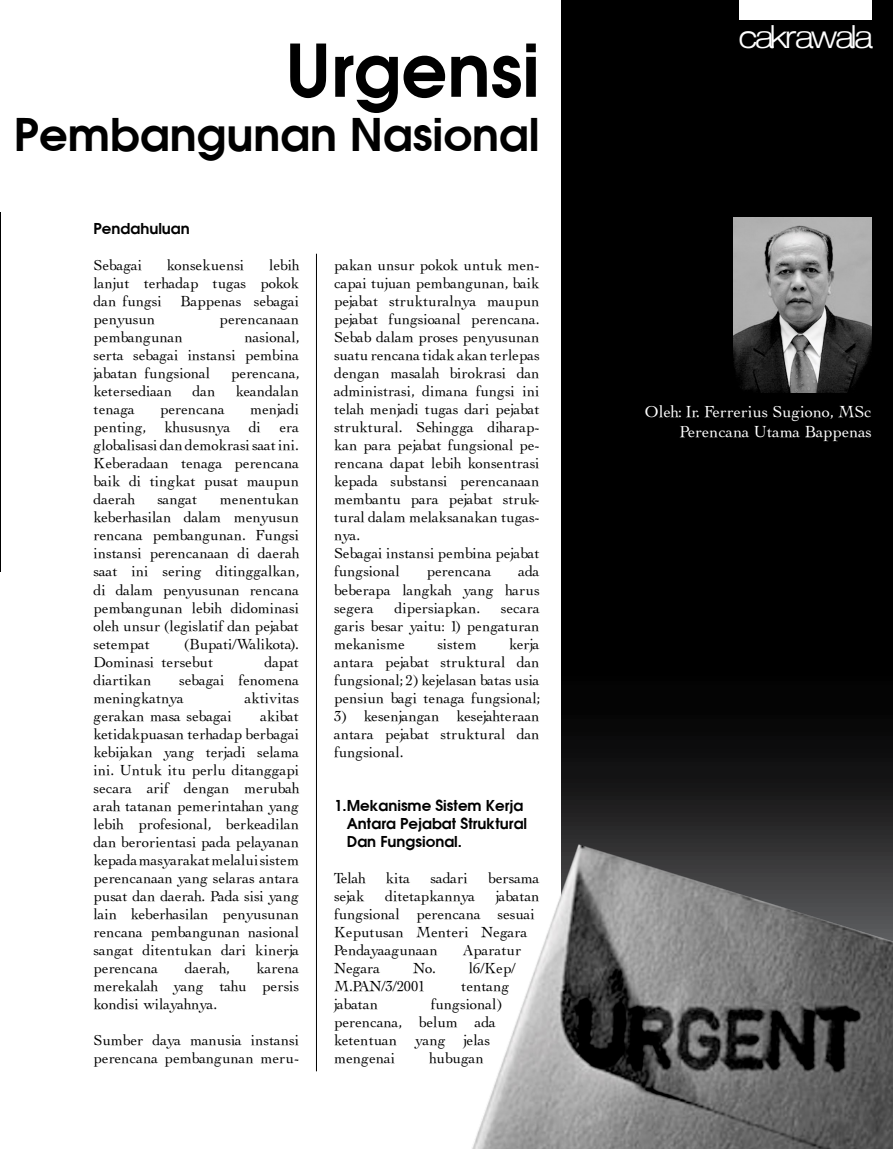
<style>
.page{position:relative;width:893px;height:1149px;background:#fff}
.page>*{position:absolute;margin:0;border:0;box-sizing:border-box;transform-origin:0 0}
.t1{font:600 72px "Avant Garde";color:#000}
.t2{font:600 45px "Avant Garde";color:#000}
.t3{font:22.5px "Strait";color:#fff}
.t4{font:16.5px/19.8px "Thesis S Si";color:#fff;text-align:right}
.t5{font:15px/18px "Thesis S Si";color:#000;text-align:justify}
.t6{font:600 15px/18px "Avant Garde";color:#000}
</style>
<div class="page">
<div style="left:561px;top:0;width:332px;height:1090px;background:#000"></div>
<img style="left:0;top:213px;width:1px;height:358px">
<img style="left:734px;top:217px;width:138px;height:175px">
<img style="left:472px;top:760px;width:421px;height:388px">
<div style="left:739px;top:0;width:132px;height:20px;background:#fff"></div>
<hr style="left:316px;top:254px;width:1px;height:816px;background:#000">
<h1 class="t1" style="left:285px;top:23px;width:256px">Urgensi</h1>
<h2 class="t2" style="left:14px;top:105px;width:527px">Pembangunan Nasional</h2>
<p class="t6" style="left:94px;top:219px;width:98px">Pendahuluan</p>
<p class="t5" style="left:94px;top:256px;width:50px">Sebagai</p>
<p class="t5" style="left:167px;top:256px;width:79px">konsekuensi</p>
<p class="t5" style="left:94px;top:256px;width:207px;text-indent:175px">lebih lanjut terhadap tugas pokok dan fungsi Bappenas sebagai penyusun</p>
<p class="t5" style="left:220px;top:310px;width:81px">perencanaan</p>
<p class="t5" style="left:94px;top:328px;width:207px;text-indent:151px">nasional, serta sebagai instansi pembina jabatan fungsional</p>
<p class="t5" style="left:94px;top:328px;width:91px">pembangunan</p>
<p class="t5" style="left:231px;top:364px;width:69px">perencana,</p>
<p class="t5" style="left:94px;top:382px;width:80px">ketersediaan</p>
<p class="t5" style="left:193px;top:382px;width:24px">dan</p>
<p class="t5" style="left:236px;top:382px;width:65px">keandalan</p>
<p class="t5" style="left:94px;top:400px;width:43px">tenaga</p>
<p class="t5" style="left:160px;top:400px;width:66px">perencana</p>
<p class="t5" style="left:94px;top:400px;width:207px;text-indent:156px">menjadi penting, khususnya di era globalisasi dan demokrasi saat ini.<br>Keberadaan tenaga perencana baik di tingkat pusat maupun daerah</p>
<p class="t5" style="left:94px;top:490px;width:207px;text-indent:126px">menentukan keberhasilan dalam menyusun rencana pembangunan. Fungsi instansi perencanaan di daerah saat ini sering ditinggalkan, di dalam penyusunan rencana pembangunan lebih didominasi oleh unsur (legislatif dan pejabat setempat</p>
<p class="t5" style="left:157px;top:490px;width:42px">sangat</p>
<p class="t5" style="left:94px;top:634px;width:207px;text-indent:91px">(Bupati/Walikota).<br>Dominasi tersebut</p>
<p class="t5" style="left:264px;top:652px;width:36px">dapat</p>
<p class="t5" style="left:94px;top:670px;width:59px">diartikan</p>
<p class="t5" style="left:94px;top:670px;width:207px;text-indent:86px">sebagai fenomena meningkatnya</p>
<p class="t5" style="left:245px;top:688px;width:56px">aktivitas</p>
<p class="t5" style="left:94px;top:706px;width:207px;text-indent:167px">akibat ketidakpuasan terhadap berbagai kebijakan yang terjadi selama ini. Untuk itu perlu ditanggapi secara arif dengan merubah arah tatanan pemerintahan yang lebih profesional, berkeadilan dan berorientasi pada pelayanan kepada masyarakat melalui sistem perencanaan yang selaras antara pusat dan daerah. Pada sisi yang lain keberhasilan penyusunan rencana pembangunan nasional sangat ditentukan dari kinerja perencana</p>
<p class="t5" style="left:94px;top:706px;width:140px">gerakan masa sebagai</p>
<p class="t5" style="left:94px;top:958px;width:207px;text-indent:163px">karena merekalah yang tahu persis kondisi wilayahnya.</p>
<p class="t5" style="left:94px;top:1030px;width:207px">Sumber daya manusia instansi perencana pembangunan meru-</p>
<p class="t5" style="left:185px;top:958px;width:46px">daerah,</p>
<p class="t5" style="left:334px;top:256px;width:207px;text-align:left">pakan unsur pokok untuk men&shy;capai tujuan pembangunan, baik pejabat strukturalnya maupun pejabat fungsioanal perencana.<br>Sebab dalam proses penyusunan suatu rencana tidak akan terlepas dengan masalah birokrasi dan administrasi, dimana fungsi ini telah menjadi tugas dari pejabat struktural. Sehingga diharap&shy;kan para pejabat fungsional pe&shy;rencana dapat lebih konsentrasi kepada substansi perencanaan membantu para pejabat struk&shy;tural dalam melaksanakan tugas&shy;nya.<br>Sebagai instansi pembina pejabat fungsional</p>
<p class="t5" style="left:334px;top:562px;width:207px;text-indent:184px">ada beberapa langkah yang harus segera</p>
<p class="t5" style="left:427px;top:562px;width:66px">perencana</p>
<p class="t5" style="left:395px;top:598px;width:87px">dipersiapkan.</p>
<p class="t5" style="left:334px;top:598px;width:207px;text-indent:167px">secara garis besar yaitu: 1) pengaturan mekanisme</p>
<p class="t5" style="left:334px;top:634px;width:207px;text-indent:175px">kerja antara pejabat struktural dan fungsional; 2) kejelasan batas usia pensiun bagi tenaga fungsional;</p>
<p class="t5" style="left:334px;top:706px;width:207px">3) kesenjangan kesejahteraan antara pejabat struktural dan fungsional.</p>
<p class="t6" style="left:347px;top:795px;width:182px;text-indent:-13px">1.Mekanisme Sistem Kerja<br>Antara Pejabat Struktural<br>Dan Fungsional.</p>
<p class="t5" style="left:334px;top:868px;width:33px">Telah</p>
<p class="t5" style="left:386px;top:868px;width:26px">kita</p>
<p class="t5" style="left:431px;top:868px;width:39px">sadari</p>
<p class="t5" style="left:488px;top:868px;width:53px">bersama</p>
<p class="t5" style="left:334px;top:886px;width:32px">sejak</p>
<p class="t5" style="left:385px;top:886px;width:91px">ditetapkannya</p>
<p class="t5" style="left:437px;top:634px;width:41px">sistem</p>
<p class="t5" style="left:334px;top:886px;width:207px;text-align:left;text-indent:162px">jabatan fungsional perencana sesuai<br>Keputusan Menteri Negara<br>Pendayaagunaan</p>
<p class="t5" style="left:463px;top:940px;width:60px">Aparatur</p>
<p class="t5" style="left:334px;top:958px;width:183px;text-indent:79px">No. l6/Kep/<br>M.PAN/3/2001</p>
<p class="t5" style="left:334px;top:958px;width:48px">Negara</p>
<p class="t5" style="left:461px;top:976px;width:50px">tentang</p>
<p class="t5" style="left:334px;top:994px;width:45px">jabatan</p>
<p class="t5" style="left:334px;top:994px;width:169px;text-align:left;text-indent:97px">fungsional) perencana, belum ada ketentuan yang jelas mengenai</p>
<p class="t5" style="left:429px;top:1048px;width:56px">hubugan</p>
<h3 class="t3" style="left:740px;top:20px;width:133px">cakrawala</h3>
<p class="t4" style="left:645px;top:401px;width:228px">Oleh: Ir. Ferrerius Sugiono, MSc<br>Perencana Utama Bappenas</p>
</div>
